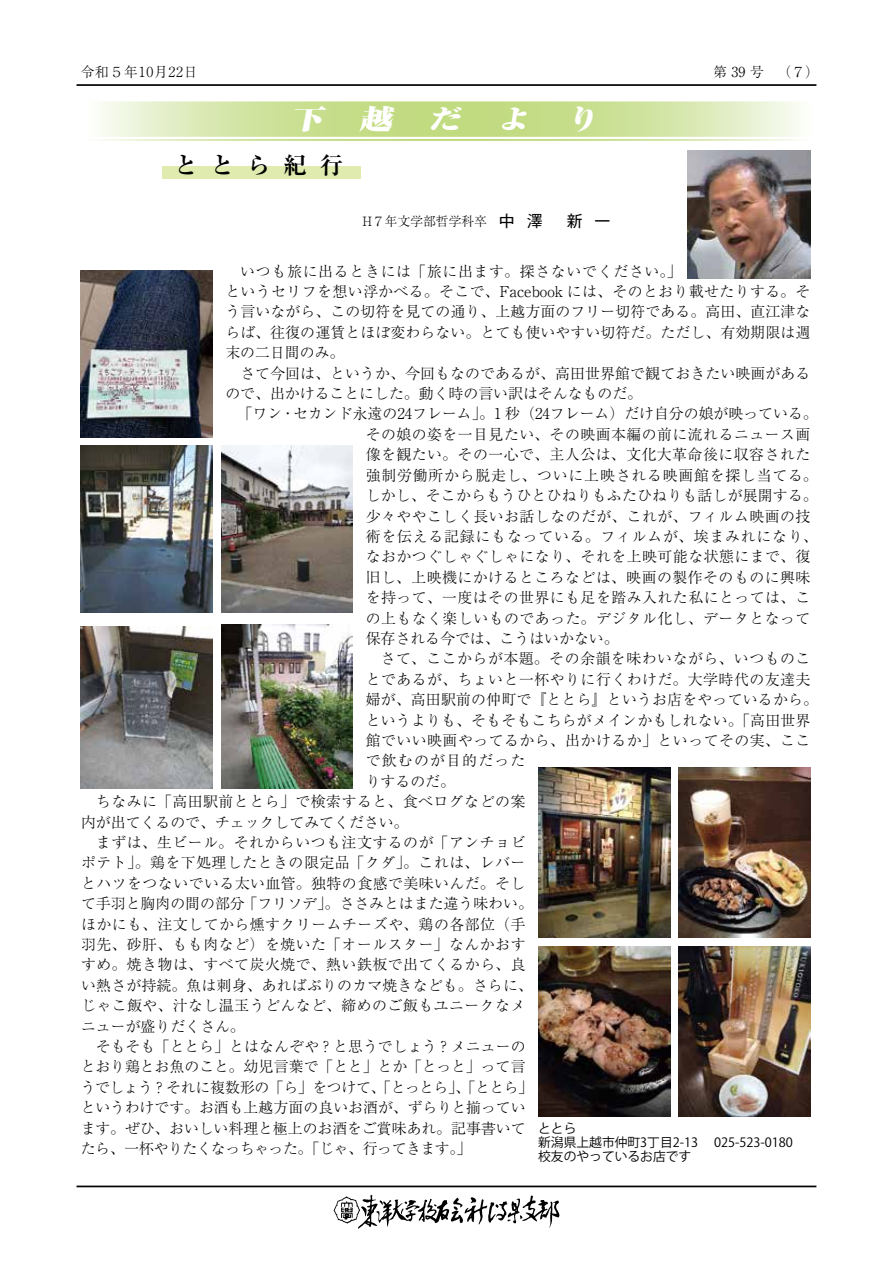
<style>
.page{position:relative;width:893px;height:1263px;background:#fff}
.page>*{position:absolute;margin:0;border:0;box-sizing:border-box;transform-origin:0 0}
.t1{font:italic 900 26.85px "Ryumin Pro";color:#fff;scale:1.22 1}
.t2{font:700 23.4px "Ryumin Pro";letter-spacing:.55em;color:#000}
.t3{font:15.9px "Gothic MB101 Pro";color:#000}
.t4{font:300 14.85px/20.4px "Ryumin Pro";letter-spacing:.035em;color:#000}
.t5{font:300 14.85px/20.4px "Ryumin Pro";letter-spacing:.01em;color:#000}
.t6{font:300 14.85px "Ryumin Pro";color:#000}
.t7{font:300 14.85px "Ryumin Pro";letter-spacing:.015em;color:#000}
.t8{font:300 14.85px "Ryumin Pro";letter-spacing:-.03em;color:#000}
.t9{font:300 14.85px "Ryumin Pro";letter-spacing:-.005em;color:#000}
.t10{font:300 14.85px "Ryumin Pro";letter-spacing:-.035em;color:#000}
.t11{font:300 14.85px "Ryumin Pro";letter-spacing:.08em;color:#000}
.t12{font:300 13.8px "Ryumin Pro";letter-spacing:.05em;color:#000}
.t13{font:12.75px/13.8px "Koz Go Pro";color:#000}
.t14{font:300 12.75px "Ryumin Pro";color:#000}
.s1{font-family:"Gothic MB101 Pro";font-weight:400;font-size:15.9px}
</style>
<div class="page">
<svg style="left:100px;top:103px;width:700px;height:34px;background:#d2e4a4"></svg>
<div style="left:81px;top:100px;width:731px;height:42px;border:2px solid #fff"></div>
<hr style="left:82px;top:137px;width:729px;height:2px;background:#fff">
<div style="left:162px;top:166px;width:198px;height:13px;background:#e0ebaf"></div>
<img style="left:81px;top:270px;width:132px;height:167px">
<img style="left:81px;top:446px;width:132px;height:167px">
<img style="left:221px;top:446px;width:132px;height:167px">
<img style="left:81px;top:627px;width:132px;height:161px">
<img style="left:221px;top:624px;width:132px;height:164px">
<img style="left:679px;top:767px;width:131px;height:171px">
<img style="left:538px;top:767px;width:132px;height:171px">
<img style="left:679px;top:946px;width:131px;height:170px">
<img style="left:538px;top:946px;width:132px;height:170px">
<img style="left:687px;top:151px;width:123px;height:127px">
<hr style="left:77px;top:84px;width:739px;height:2px;background:#000">
<hr style="left:77px;top:1185px;width:739px;height:2px;background:#000">
<svg style="left:334px;top:1195px;width:225px;height:33px"></svg>
<p class="t12" style="left:81px;top:61px;width:118px">令和５年10月22日</p>
<p class="t12" style="left:713px;top:61px;width:101px">第 39 号　（７)</p>
<h1 class="t1" style="left:291px;top:98px;width:259px">下　越　だ　よ　り</h1>
<h2 class="t2" style="left:175px;top:147px;width:170px">ととら紀行</h2>
<p class="t14" style="left:362px;top:211px;width:182px">H７年文学部哲学科卒 <span class="s1">中 澤</span></p>
<p class="t3" style="left:567px;top:208px;width:45px">新 一</p>
<p class="t5" style="left:225px;top:260px;width:587px;text-indent:15px">いつも旅に出るときには「旅に出ます。探さないでください。」<br>というセリフを想い浮かべる。そこで、Facebook には、そのとおり載せたりする。そう言いながら、この切符を見ての通り、上越方面のフリー切符である。高田、直江津ならば、往復の運賃とほぼ変わらない。とても使いやすい切符だ。ただし、有効期限は週末の二日間のみ。</p>
<p class="t5" style="left:225px;top:362px;width:586px;text-indent:15px">さて今回は、というか、今回もなのであるが、高田世界館で観ておきたい映画があるので、出かけることにした。動く時の言い訳はそんなものだ。</p>
<p class="t4" style="left:366px;top:402px;width:454px;text-indent:-128px">「ワン・セカンド永遠の24フレーム」。1 秒（24フレーム）だけ自分の娘が映っている。その娘の姿を一目見たい、その映画本編の前に流れるニュース画像を観たい。その一心で、主人公は、文化大革命後に収容された強制労働所から脱走し、ついに上映される映画館を探し当てる。しかし、そこからもうひとひねりもふたひねりも話しが展開する。少々ややこしく長いお話しなのだが、これが、フィルム映画の技術を伝える記録にもなっている。フィルムが、埃まみれになり、なおかつぐしゃぐしゃになり、それを上映可能な状態にまで、復旧し、上映機にかけるところなどは、映画の製作そのものに興味を持って、一度はその世界にも足を踏み入れた私にとっては、この上もなく楽しいものであった。デジタル化し、データとなって保存される今では、こうはいかない。</p>
<p class="t4" style="left:381px;top:647px;width:431px">さて、ここからが本題。その余韻を味わいながら、いつものこ</p>
<p class="t4" style="left:366px;top:668px;width:446px">とであるが、ちょいと一杯やりに行くわけだ。大学時代の友達夫</p>
<p class="t7" style="left:366px;top:688px;width:454px">婦が、高田駅前の仲町で『ととら』というお店をやっているから。</p>
<p class="t7" style="left:366px;top:708px;width:446px">というよりも、そもそもこちらがメインかもしれない。「高田世界</p>
<p class="t4" style="left:366px;top:729px;width:446px">館でいい映画やってるから、出かけるか」といってその実、ここ</p>
<p class="t11" style="left:366px;top:749px;width:161px">で飲むのが目的だった</p>
<p class="t4" style="left:366px;top:770px;width:91px">りするのだ。</p>
<p class="t4" style="left:96px;top:790px;width:431px">ちなみに「高田駅前ととら」で検索すると、食べログなどの案</p>
<p class="t6" style="left:81px;top:810px;width:329px">内が出てくるので、チェックしてみてください。</p>
<p class="t4" style="left:96px;top:831px;width:431px">まずは、生ビール。それからいつも注文するのが「アンチョビ</p>
<p class="t4" style="left:81px;top:851px;width:446px">ポテト」。鶏を下処理したときの限定品「クダ」。これは、レバー</p>
<p class="t4" style="left:81px;top:872px;width:446px">とハツをつないでいる太い血管。独特の食感で美味いんだ。そし</p>
<p class="t6" style="left:81px;top:892px;width:453px">て手羽と胸肉の間の部分「フリソデ」。ささみとはまた違う味わい。</p>
<p class="t4" style="left:81px;top:913px;width:446px">ほかにも、注文してから燻すクリームチーズや、鶏の各部位（手</p>
<p class="t4" style="left:81px;top:933px;width:446px">羽先、砂肝、もも肉など）を焼いた「オールスター」なんかおす</p>
<p class="t4" style="left:81px;top:953px;width:446px">すめ。焼き物は、すべて炭火焼で、熱い鉄板で出てくるから、良</p>
<p class="t7" style="left:81px;top:973px;width:453px">い熱さが持続。魚は刺身、あればぶりのカマ焼きなども。さらに、</p>
<p class="t4" style="left:81px;top:994px;width:446px">じゃこ飯や、汁なし温玉うどんなど、締めのご飯もユニークなメ</p>
<p class="t6" style="left:81px;top:1014px;width:165px">ニューが盛りだくさん。</p>
<p class="t6" style="left:96px;top:1035px;width:431px">そもそも「ととら」とはなんぞや？と思うでしょう？メニューの</p>
<p class="t9" style="left:81px;top:1055px;width:446px">とおり鶏とお魚のこと。幼児言葉で「とと」とか「とっと」って言</p>
<p class="t8" style="left:81px;top:1076px;width:454px">うでしょう？それに複数形の「ら」をつけて、「とっとら」、「ととら」</p>
<p class="t6" style="left:81px;top:1096px;width:446px">というわけです。お酒も上越方面の良いお酒が、ずらりと揃ってい</p>
<p class="t6" style="left:81px;top:1116px;width:446px">ます。ぜひ、おいしい料理と極上のお酒をご賞味あれ。記事書いて</p>
<p class="t10" style="left:81px;top:1137px;width:392px">たら、一杯やりたくなっちゃった。「じゃ、行ってきます。」</p>
<p class="t13" style="left:538px;top:1122px;width:256px">ととら<br>新潟県上越市仲町3丁目2-13 　025-523-0180校友のやっているお店です</p>
</div>
